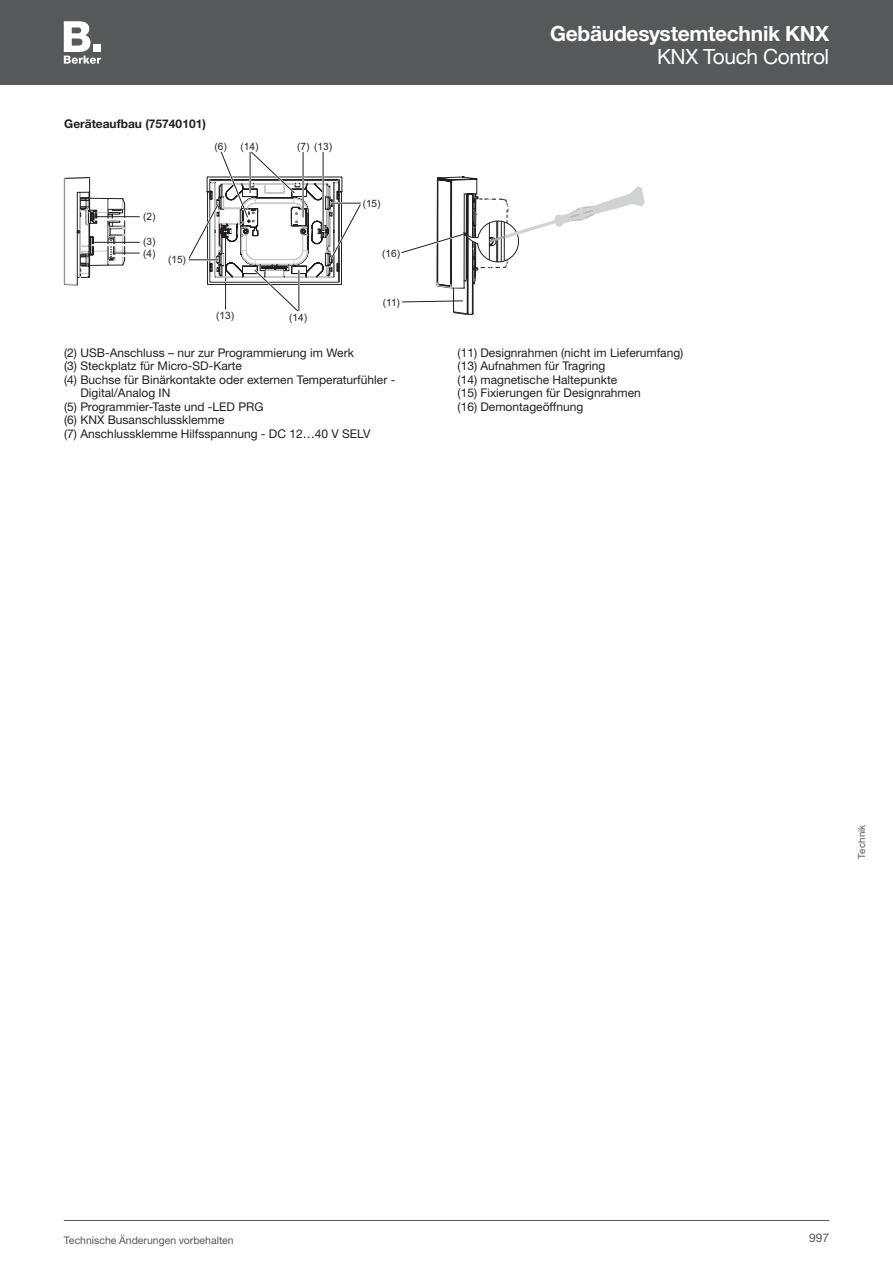
<style>
.page{position:relative;width:893px;height:1263px;background:#fff}
.page>*{position:absolute;margin:0;border:0;box-sizing:border-box;transform-origin:0 0}
.t1{font:700 21px "Helvetica Neue LTW1 G";letter-spacing:-.015em;color:#fff}
.t2{font:21px "Helvetica Neue LTW1 G";letter-spacing:-.025em;color:#fff}
.t3{font:12px/13.5px "Helvetica Neue LTW1 G";color:#231f20}
.t4{font:700 12px "Helvetica Neue LTW1 G";color:#231f20}
.t5{font:12px "Helvetica Neue LTW1 G";color:#57585a}
.t6{font:10.5px "Helvetica Neue LTW1 G";color:#57585a}
.t7{font:10.05px/11.6px "Arial";color:#231f20}
.t8{font:9.75px "Helvetica Neue LTW1 G";letter-spacing:.02em;color:#57585a}
</style>
<div class="page">
<div style="left:0;top:0;width:893px;height:85px;background:#57585a"></div>
<hr style="left:64px;top:1220px;width:765px;height:1px;background:#57585a">
<svg style="left:64px;top:21px;width:37px;height:43px"></svg>
<svg style="left:64px;top:177px;width:76px;height:108px"></svg>
<hr style="left:95px;top:219px;width:45px;height:2px;background:#fff">
<hr style="left:95px;top:216px;width:45px;height:1px;background:#231f20">
<svg style="left:188px;top:151px;width:173px;height:161px"></svg>
<svg style="left:401px;top:177px;width:244px;height:138px"></svg>
<p class="t4" style="left:64px;top:116px;width:143px">Geräteaufbau (75740101)</p>
<p class="t7" style="left:215px;top:141px;width:14px">(6)</p>
<p class="t7" style="left:297px;top:141px;width:37px">(7) (13)</p>
<p class="t7" style="left:240px;top:141px;width:19px">(14)</p>
<p class="t7" style="left:143px;top:211px;width:14px">(2)</p>
<p class="t7" style="left:143px;top:236px;width:14px">(3) (4)</p>
<p class="t7" style="left:168px;top:254px;width:19px">(15)</p>
<p class="t7" style="left:216px;top:310px;width:19px">(13)</p>
<p class="t7" style="left:289px;top:312px;width:19px">(14)</p>
<p class="t7" style="left:363px;top:198px;width:19px">(15)</p>
<p class="t7" style="left:382px;top:248px;width:19px">(16)</p>
<p class="t7" style="left:383px;top:297px;width:19px">(11)</p>
<p class="t3" style="left:64px;top:345px;width:291px">(2) USB-Anschluss – nur zur Programmierung im Werk</p>
<p class="t3" style="left:64px;top:359px;width:179px">(3) Steckplatz für Micro-SD-Karte</p>
<p class="t3" style="left:64px;top:372px;width:333px">(4) Buchse für Binärkontakte oder externen Temperaturfühler -</p>
<p class="t3" style="left:80px;top:386px;width:91px">Digital/Analog IN</p>
<p class="t3" style="left:64px;top:399px;width:201px">(5) Programmier-Taste und -LED PRG</p>
<p class="t3" style="left:64px;top:413px;width:162px">(6) KNX Busanschlussklemme</p>
<p class="t3" style="left:64px;top:426px;width:308px">(7) Anschlussklemme Hilfsspannung - DC 12…40 V SELV</p>
<h1 class="t1" style="left:550px;top:21px;width:281px">Gebäudesystemtechnik KNX</h1>
<h1 class="t2" style="left:657px;top:43px;width:174px">KNX Touch Control</h1>
<p class="t3" style="left:458px;top:345px;width:227px">(11) Designrahmen (nicht im Lieferumfang) (13) Aufnahmen für Tragring<br>(14) magnetische Haltepunkte<br>(15) Fixierungen für Designrahmen<br>(16) Demontageöffnung</p>
<p class="t8" style="left:856px;top:859px;width:36px;rotate:-90deg">Technik</p>
<p class="t6" style="left:64px;top:1233px;width:171px">Technische Änderungen vorbehalten</p>
<p class="t5" style="left:809px;top:1230px;width:22px">997</p>
</div>
